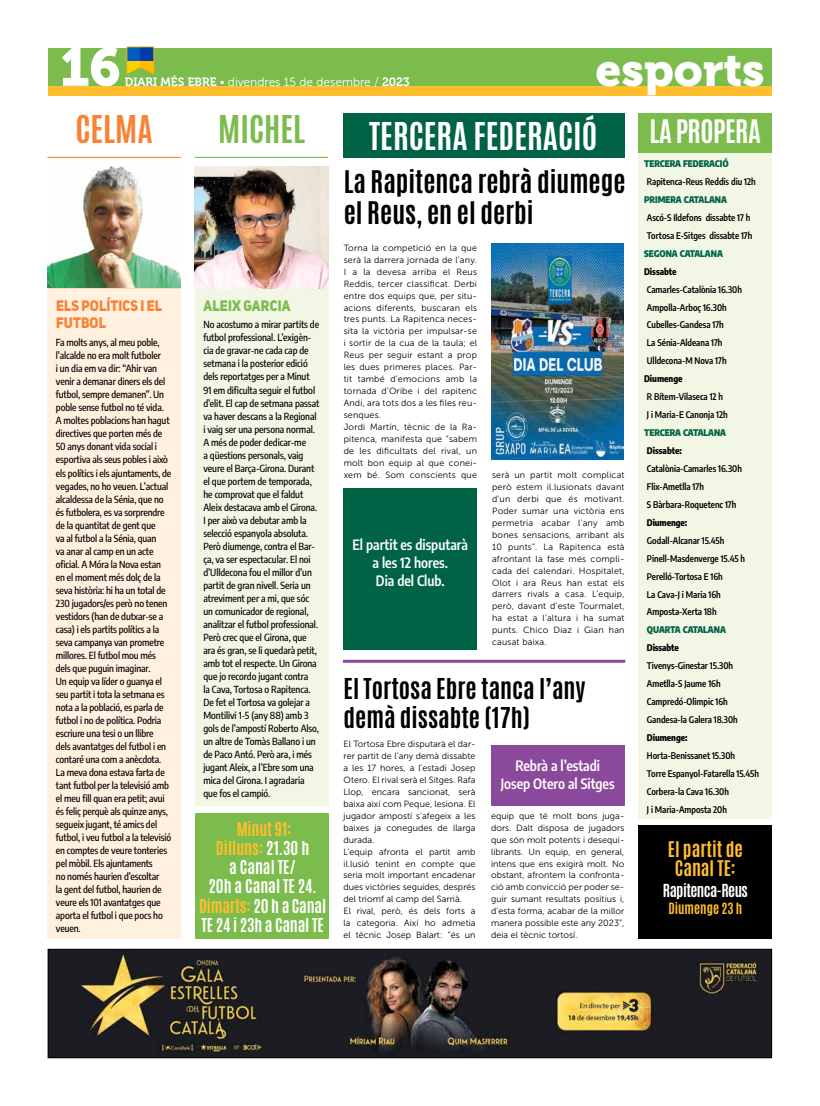
<style>
.page{position:relative;width:820px;height:1106px;background:#fff}
.page>*{position:absolute;margin:0;border:0;box-sizing:border-box;transform-origin:0 0}
.t1{font:53px "Museo 900";color:#fff}
.t2{font:46px "Museo 900";color:#fff}
.t3{font:700 32px "Antonio";color:#fff}
.t4{font:700 32px "Antonio";color:#7bbc4d}
.t5{font:700 32px "Antonio";color:#f78336}
.t6{font:700 27px "Antonio";letter-spacing:-.02em;color:#fff}
.t7{font:700 26px/31.2px "Antonio";color:#000}
.t8{font:700 24px/28.8px "Antonio";color:#000}
.t9{font:700 18px/19px "Antonio";color:#ffbe2d;text-align:center}
.t10{font:700 16px/19.2px "Antonio";letter-spacing:-.01em;color:#fff;text-align:center}
.t11{font:15px/17.9px "Uni Sans Heavy CAPS";letter-spacing:.01em;color:#f78336;scale:.9 1}
.t12{font:700 15px "Antonio";letter-spacing:-.04em;color:#fff}
.t13{font:15px "Uni Sans Heavy CAPS";letter-spacing:.015em;color:#7bbc4d;scale:.9 1}
.t14{font:600 14px/17.9px "Encode Sans Condensed";color:#fff;text-align:center}
.t15{font:700 13px "Antonio";color:#ffbe2d}
.t16{font:12px "Museo Sans 300";color:#fff}
.t17{font:500 9.8px/13px "Encode Sans Condensed";letter-spacing:-.01em;color:#000}
.t18{font:9px/12px "Museo Sans 300";letter-spacing:.02em;color:#000}
.t19{font:600 9px/17.9px "Encode Sans Condensed";color:#000}
.t20{font:900 9px "Encode Sans Condensed";color:#006345}
.t21{font:800 9px "Encode Sans Condensed";letter-spacing:-.005em;color:#000}
.s1{font-family:"Museo 700"}
.s2{color:#ffbe2d}
</style>
<div class="page">
<div style="left:48px;top:48px;width:723px;height:38px;background:#7bbc4d"></div>
<div style="left:48px;top:86px;width:723px;height:9px;background:#ffbe2d"></div>
<svg style="left:126px;top:46px;width:28px;height:28px"></svg>
<div style="left:47px;top:286px;width:134px;height:652px;background:#fff0e0"></div>
<div style="left:195px;top:287px;width:133px;height:518px;background:#f2f6e5"></div>
<img style="left:47px;top:166px;width:134px;height:122px">
<img style="left:195px;top:166px;width:133px;height:122px">
<hr style="left:47px;top:157px;width:134px;height:1px;background:#f78336">
<hr style="left:195px;top:157px;width:133px;height:1px;background:#7bbc4d">
<div style="left:195px;top:813px;width:133px;height:125px;background:#7bbc4d"></div>
<img style="left:50px;top:951px;width:719px;height:105px">
<div style="left:48px;top:949px;width:723px;height:109px;border:1px solid #000"></div>
<div style="left:491px;top:744px;width:133px;height:61px;background:#8b499b"></div>
<div style="left:343px;top:488px;width:134px;height:162px;background:#006345"></div>
<div style="left:343px;top:113px;width:281px;height:44px;background:#006345"></div>
<div style="left:638px;top:123px;width:133px;height:695px;background:#f2f6e5"></div>
<div style="left:638px;top:113px;width:133px;height:39px;background:#7bbc4d"></div>
<hr style="left:343px;top:659px;width:282px;height:3px;background:#8b499b">
<div style="left:638px;top:824px;width:133px;height:114px;background:#000"></div>
<img style="left:491px;top:243px;width:132px;height:217px">
<h1 class="t1" style="left:60px;top:37px;width:62px">16</h1>
<p class="t16" style="left:125px;top:75px;width:286px"><span class="s1">DIARI MÉS EBRE</span> • divendres 15 de desembre / <span class="s1">2023</span></p>
<h2 class="t2" style="left:595px;top:44px;width:171px">esports</h2>
<h3 class="t5" style="left:75px;top:105px;width:79px">CELMA</h3>
<h3 class="t11" style="left:56px;top:296px;width:119px">ELS POLÍTICS I EL<br>FUTBOL</h3>
<p class="t17" style="left:56px;top:336px;width:117px">Fa molts anys, al meu poble, l’alcalde no era molt futboler<br>i un dia em va dir: “Ahir van venir a demanar diners els del futbol, sempre demanen”. Un poble sense futbol no té vida.<br>A moltes poblacions han hagut directives que porten més de<br>50 anys donant vida social i esportiva als seus pobles i això els polítics i els ajuntaments, de vegades, no ho veuen. L’actual alcaldessa de la Sénia, que no és futbolera, es va sorprendre de la quantitat de gent que<br>va al futbol a la Sénia, quan<br>va anar al camp en un acte oficial. A Móra la Nova estan en el moment més dolç de la seva història: hi ha un total de<br>230 jugadors/es però no tenen vestidors (han de dutxar-se a casa) i els partits polítics a la seva campanya van prometre millores. El futbol mou més dels que puguin imaginar.<br>Un equip va líder o guanya el seu partit i tota la setmana es nota a la població, es parla de futbol i no de política. Podria escriure una tesi o un llibre<br>dels avantatges del futbol i en contaré una com a anècdota.<br>La meva dona estava farta de tant futbol per la televisió amb el meu fill quan era petit; avui és feliç perquè als quinze anys, segueix jugant, té amics del futbol, i veu futbol a la televisió en comptes de veure tonteries pel mòbil. Els ajuntaments<br>no només haurien d’escoltar<br>la gent del futbol, haurien de veure els 101 avantatges que aporta el futbol i que pocs ho veuen.</p>
<h3 class="t4" style="left:218px;top:105px;width:88px">MICHEL</h3>
<h3 class="t13" style="left:203px;top:295px;width:98px">ALEIX GARCIA</h3>
<p class="t17" style="left:203px;top:318px;width:117px">No acostumo a mirar partits de futbol professional. L’exigèn&shy;cia de gravar-ne cada cap de setmana i la posterior edició dels reportatges per a Minut<br>91 em dificulta seguir el futbol d’elit. El cap de setmana passat va haver descans a la Regional i vaig ser una persona normal.<br>A més de poder dedicar-me<br>a qüestions personals, vaig veure el Barça-Girona. Durant el que portem de temporada, he comprovat que el faldut<br>Aleix destacava amb el Girona.<br>I per això va debutar amb la selecció espanyola absoluta.<br>Però diumenge, contra el Bar&shy;ça, va ser espectacular. El noi d’Ulldecona fou el millor d’un partit de gran nivell. Seria un atreviment per a mi, que sóc un comunicador de regional, analitzar el futbol professional.<br>Però crec que el Girona, que ara és gran, se li quedarà petit, amb tot el respecte. Un Girona que jo recordo jugant contra<br>la Cava, Tortosa o Rapitenca.<br>De fet el Tortosa va golejar a<br>Montilivi 1-5 (any 88) amb 3 gols de l’ampostí Roberto Also, un altre de Tomàs Ballano i un de Paco Antó. Però ara, i més jugant Aleix, a l’Ebre som una mica del Girona. I agradaria que fos el campió.</p>
<h3 class="t10" style="left:199px;top:819px;width:129px"><span class="s2">Minut 91:<br>Dilluns:</span> 21.30 h<br>a Canal TE/<br>20h a Canal TE 24.<br><span class="s2">Dimarts:</span> 20 h a Canal<br>TE 24 i 23h a Canal TE</h3>
<h3 class="t3" style="left:369px;top:112px;width:229px">TERCERA FEDERACIÓ</h3>
<h3 class="t7" style="left:343px;top:167px;width:283px">La Rapitenca rebrà diumege el Reus, en el derbi</h3>
<p class="t18" style="left:343px;top:242px;width:135px">Torna la competició en la que serà la darrera jornada de l’any.<br>I a la devesa arriba el Reus<br>Reddis, tercer classificat. Derbi entre dos equips que, per situ· acions diferents, buscaran els tres punts. La Rapitenca neces· sita la victòria per impulsar-se i sortir de la cua de la taula; el<br>Reus per seguir estant a prop les dues primeres places. Par· tit també d’emocions amb la tornada d’Oribe i del rapitenc<br>Andi, ara tots dos a les files reu· senques.<br>Jordi Martín, tècnic de la Ra· pitenca, manifesta que “sabem de les dificultats del rival, un molt bon equip al que conei· xem bé. Som conscients que</p>
<h3 class="t14" style="left:352px;top:534px;width:117px">El partit es disputarà a les 12 hores.<br>Dia del Club.</h3>
<p class="t18" style="left:492px;top:469px;width:134px;text-align:justify">serà un partit molt complicat però estem il.lusionats davant d’un derbi que és motivant.<br>Poder sumar una victòria ens permetria acabar l’any amb bones sensacions, arribant als 10 punts”. La Rapitenca està afrontant la fase més compli· cada del calendari. Hospitalet, Olot i ara Reus han estat els darrers rivals a casa. L’equip, però, davant d’este Tourmalet, ha estat a l’altura i ha sumat punts. Chico Diaz i Gian han causat baixa.</p>
<h3 class="t8" style="left:343px;top:674px;width:243px">El Tortosa Ebre tanca l’any demà dissabte (17h)</h3>
<p class="t18" style="left:343px;top:738px;width:133px">El Tortosa Ebre disputarà el dar· rer partit de l’any demà dissabte a les 17 hores, a l’estadi Josep<br>Otero. El rival serà el Sitges. Rafa<br>Llop, encara sancionat, serà baixa així com Peque, lesiona. El jugador ampostí s’afegeix a les baixes ja conegudes de llarga durada.<br>L’equip afronta el partit amb il.lusió tenint en compte que seria molt important encadenar dues victòries seguides, després del triomf al camp del Sarrià.<br>El rival, però, és dels forts a la categoria. Així ho admetia el tècnic Josep Balart: “és un</p>
<h3 class="t14" style="left:500px;top:755px;width:115px">Rebrà a l’estadi<br>Josep Otero al Sitges</h3>
<p class="t18" style="left:491px;top:809px;width:135px;text-align:justify">equip que té molt bons juga· dors. Dalt disposa de jugadors que són molt potents i desequi· librants. Un equip, en general, intens que ens exigirà molt. No obstant, afrontem la confronta· ció amb convicció per poder se· guir sumant resultats positius i, d’esta forma, acabar de la millor manera possible este any 2023”, deia el tècnic tortosí.</p>
<h3 class="t6" style="left:649px;top:111px;width:113px">LA PROPERA</h3>
<p class="t20" style="left:643px;top:156px;width:86px">TERCERA FEDERACIÓ</p>
<p class="t19" style="left:646px;top:172px;width:110px">Rapitenca-Reus Reddis diu 12h</p>
<p class="t20" style="left:643px;top:192px;width:84px">PRIMERA CATALANA</p>
<p class="t19" style="left:646px;top:208px;width:107px">Ascó-S Ildefons dissabte 17 h<br>Tortosa E-Sitges dissabte 17h</p>
<p class="t20" style="left:643px;top:246px;width:80px">SEGONA CATALANA</p>
<p class="t21" style="left:643px;top:264px;width:34px">Dissabte</p>
<p class="t19" style="left:646px;top:280px;width:96px">Camarles-Catalònia 16.30h<br>Ampolla-Arboç 16.30h<br>Cubelles-Gandesa 17h<br>La Sénia-Aldeana 17h<br>Ulldecona-M Nova 17h</p>
<p class="t21" style="left:643px;top:372px;width:40px">Diumenge</p>
<p class="t19" style="left:646px;top:387px;width:82px">R Bítem-Vilaseca 12 h<br>J i Maria-E Canonja 12h</p>
<p class="t20" style="left:643px;top:425px;width:83px">TERCERA CATALANA</p>
<p class="t21" style="left:646px;top:443px;width:36px">Dissabte:</p>
<p class="t19" style="left:646px;top:459px;width:96px">Catalònia-Camarles 16.30h<br>Flix-Ametlla 17h<br>S Bàrbara-Roquetenc 17h</p>
<p class="t21" style="left:646px;top:515px;width:42px">Diumenge:</p>
<p class="t19" style="left:646px;top:531px;width:100px">Godall-Alcanar 15.45h<br>Pinell-Masdenverge 15.45 h<br>Perelló-Tortosa E 16h<br>La Cava-J i Maria 16h<br>Amposta-Xerta 18h</p>
<p class="t20" style="left:646px;top:623px;width:80px">QUARTA CATALANA</p>
<p class="t21" style="left:646px;top:641px;width:33px">Dissabte</p>
<p class="t19" style="left:646px;top:656px;width:92px">Tivenys-Ginestar 15.30h<br>Ametlla-S Jaume 16h<br>Campredó-Olimpic 16h<br>Gandesa-la Galera 18.30h</p>
<p class="t21" style="left:646px;top:730px;width:42px">Diumenge:</p>
<p class="t19" style="left:646px;top:746px;width:114px">Horta-Benissanet 15.30h<br>Torre Espanyol-Fatarella 15.45h<br>Corbera-la Cava 16.30h<br>J i Maria-Amposta 20h</p>
<h3 class="t9" style="left:667px;top:840px;width:76px">El partit de<br>Canal TE:</h3>
<h3 class="t12" style="left:662px;top:879px;width:86px">Rapitenca-Reus</h3>
<h3 class="t15" style="left:668px;top:899px;width:75px">Diumenge 23 h</h3>
</div>
